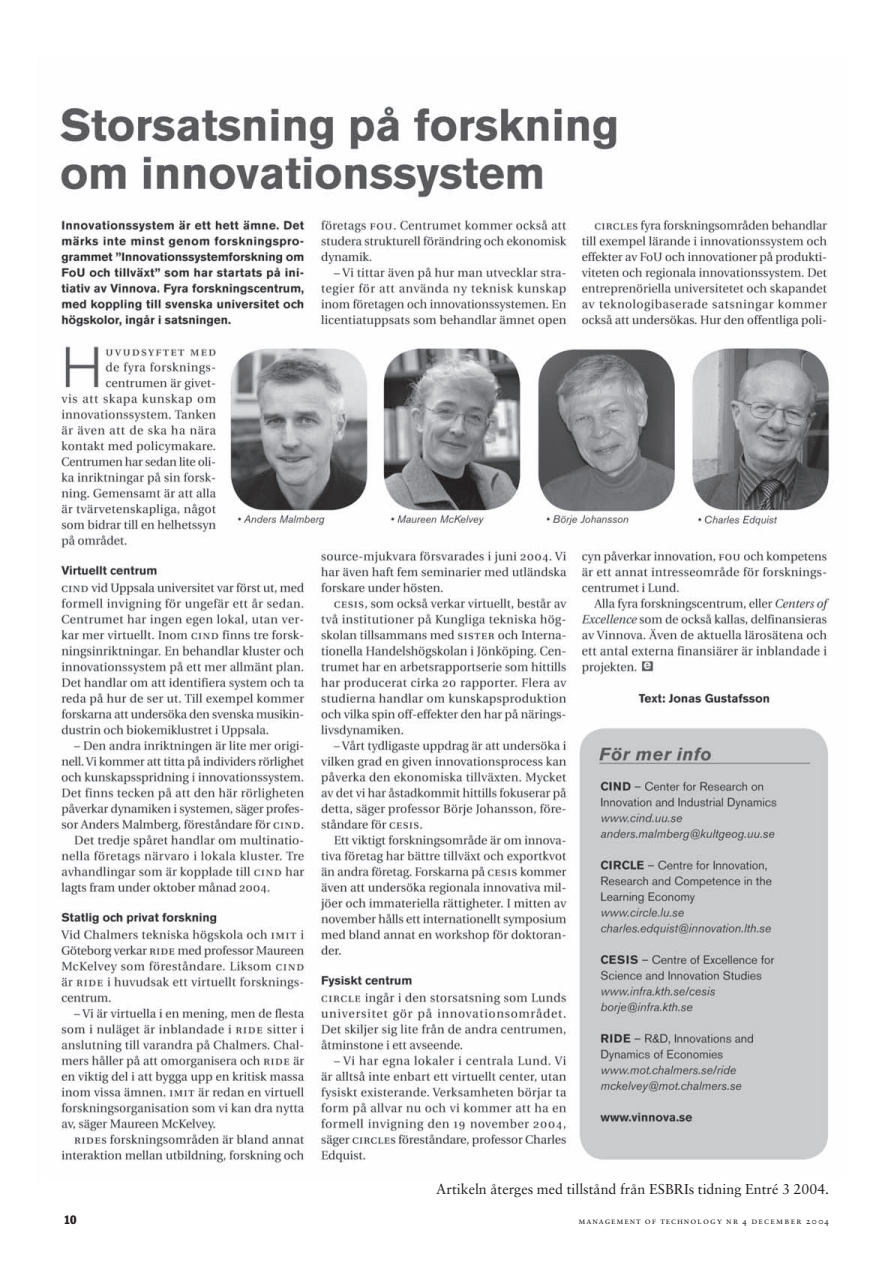
<style>
.page{position:relative;width:893px;height:1263px;background:#fff}
.page>*{position:absolute;margin:0;border:0;box-sizing:border-box;transform-origin:0 0}
.t1{font:14.25px "Sabon";color:#231f20}
.t2{font:italic 14.25px "Sabon";letter-spacing:.005em;color:#231f20}
.t3{font:condensed 12px "Franklin Gothic";color:#231f20}
.t4{font:9px "Sabon Roman SC";letter-spacing:.1em;color:#231f20}
</style>
<div class="page">
<img style="left:60px;top:105px;width:771px;height:1060px">
<p class="t1" style="left:436px;top:1180px;width:395px">Artikeln återges med tillstånd från ESBRIs tidning Entré 3 2004.</p>
<p class="t2" style="left:699px;top:1181px;width:109px">Jonas Gus afsson</p>
<p class="t3" style="left:64px;top:1212px;width:14px">10</p>
<p class="t4" style="left:579px;top:1215px;width:252px">management of technology nr 4 december 2004</p>
</div>
